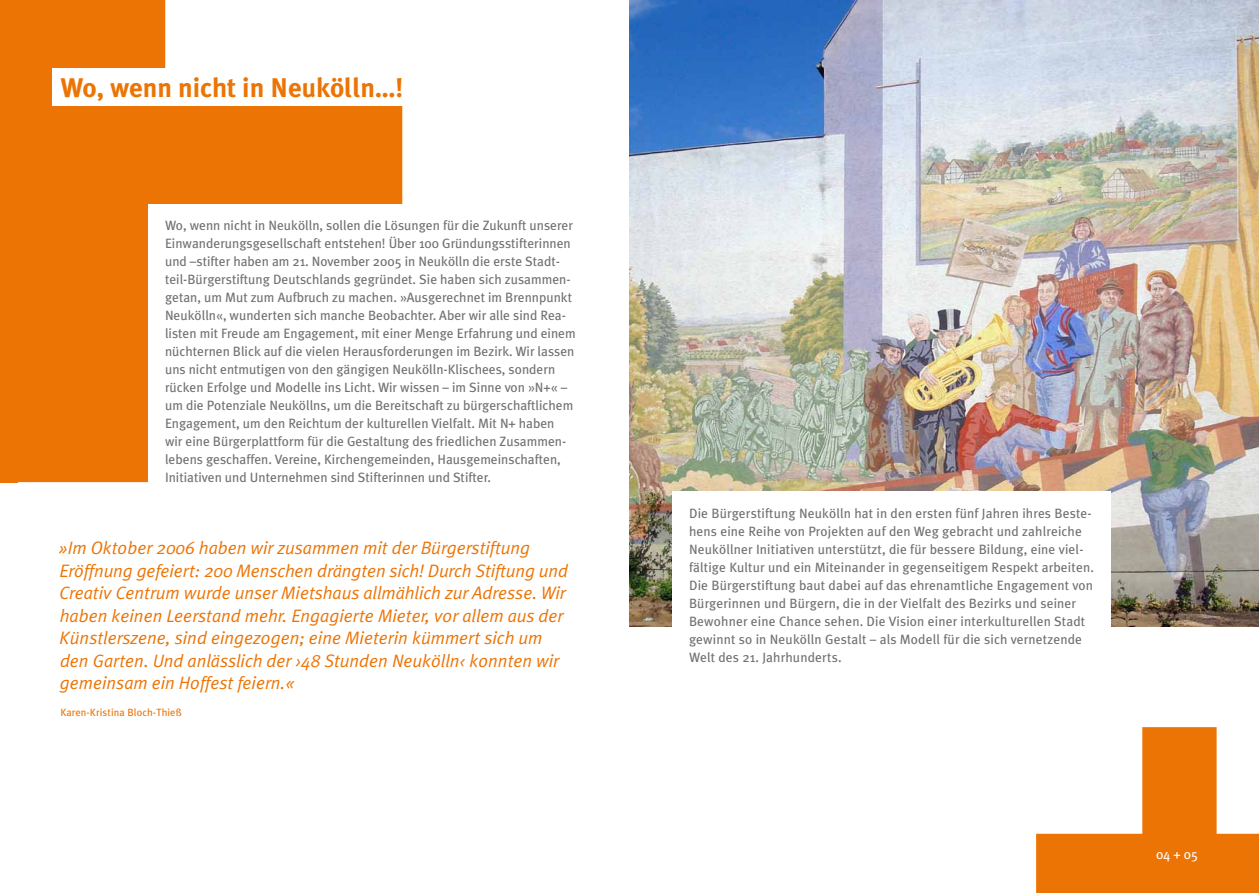
<style>
.page{position:relative;width:1259px;height:893px;background:#fff}
.page>*{position:absolute;margin:0;border:0;box-sizing:border-box;transform-origin:0 0}
.t1{font:700 27px "Meta Plus";color:#ec7404}
.t2{font:italic 18px/22.5px "Meta Plus Normal";color:#ec7404}
.t3{font:13.5px/18px "Meta Plus";color:#707172}
.t4{font:13.5px "Meta Plus";color:#fff}
.t5{font:10.5px "Meta Plus";letter-spacing:.01em;color:#ec7404}
</style>
<div class="page">
<svg style="left:1036px;top:727px;width:223px;height:166px"></svg>
<svg style="left:17px;top:0;width:385px;height:482px;fill:#ec7404"></svg>
<div style="left:148px;top:204px;width:446px;height:300px;background:#fff"></div>
<div style="left:52px;top:68px;width:367px;height:38px;background:#fff"></div>
<img style="left:629px;top:0;width:630px;height:626px">
<div style="left:672px;top:492px;width:439px;height:215px;background:#fff"></div>
<div style="left:0;top:0;width:17px;height:482px;background:#ec7404"></div>
<h1 class="t1" style="left:61px;top:73px;width:344px">Wo, wenn nicht in Neukölln…!</h1>
<p class="t3" style="left:165px;top:216px;width:412px">Wo, wenn nicht in Neukölln, sollen die Lösungen für die Zukunft unserer Einwanderungsgesellschaft entstehen! Über 100 Gründungsstifterinnen und –stifter haben am 21. November 2005 in Neukölln die erste Stadt&shy;teil-Bürgerstiftung Deutschlands gegründet. Sie haben sich zusammen&shy;getan, um Mut zum Aufbruch zu machen. »Ausgerechnet im Brennpunkt Neukölln«, wunderten sich manche Beobachter. Aber wir alle sind Rea&shy;listen mit Freude am Engagement, mit einer Menge Erfahrung und einem nüchternen Blick auf die vielen Herausforderungen im Bezirk. Wir lassen uns nicht entmutigen von den gängigen Neukölln-Klischees, sondern rücken Erfolge und Modelle ins Licht. Wir wissen – im Sinne von »N+« – um die Potenziale Neuköllns, um die Bereitschaft zu bürgerschaftlichem Engagement, um den Reichtum der kulturellen Vielfalt. Mit N+ haben<br>wir eine Bürgerplattform für die Gestaltung des friedlichen Zusammen&shy;lebens geschaffen. Vereine, Kirchengemeinden, Hausgemeinschaften, Initiativen und Unternehmen sind Stifterinnen und Stifter.</p>
<p class="t2" style="left:59px;top:536px;width:511px">»Im Oktober 2006 haben wir zusammen mit der Bürgerstiftung Eröffnung gefeiert: 200 Menschen drängten sich! Durch Stiftung und Creativ Centrum wurde unser Mietshaus allmählich zur Adresse. Wir haben keinen Leerstand mehr. Engagierte Mieter, vor allem aus der Künstlerszene, sind eingezogen; eine Mieterin kümmert sich um den Garten. Und anlässlich der ›48 Stunden Neukölln‹ konnten wir gemeinsam ein Hoffest feiern.«</p>
<p class="t5" style="left:60px;top:706px;width:123px">Karen-Kristina Bloch-Thieß</p>
<p class="t3" style="left:689px;top:504px;width:406px">Die Bürgerstiftung Neukölln hat in den ersten fünf Jahren ihres Beste&shy;hens eine Reihe von Projekten auf den Weg gebracht und zahlreiche Neuköllner Initiativen unterstützt, die für bessere Bildung, eine viel&shy;fältige Kultur und ein Miteinander in gegenseitigem Respekt arbeiten.<br>Die Bürgerstiftung baut dabei auf das ehrenamtliche Engagement von Bürgerinnen und Bürgern, die in der Vielfalt des Bezirks und seiner Bewohner eine Chance sehen. Die Vision einer interkulturellen Stadt gewinnt so in Neukölln Gestalt – als Modell für die sich vernetzende Welt des 21. Jahrhunderts.</p>
<p class="t4" style="left:1156px;top:847px;width:44px">04 + 05</p>
</div>
